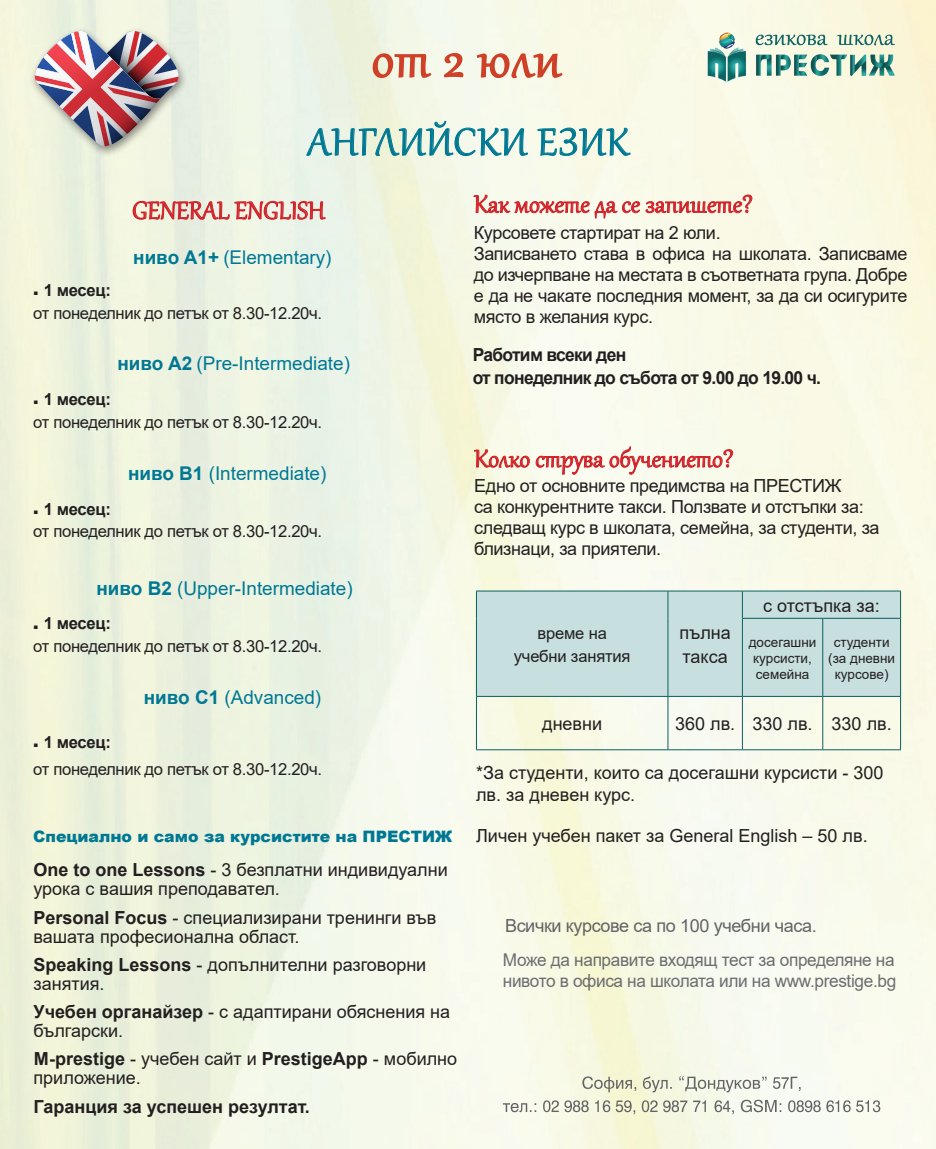
<style>
.page{position:relative;width:936px;height:1149px;background:#fff}
.page>*{position:absolute;margin:0;border:0;box-sizing:border-box;transform-origin:0 0}
.t1{font:63px "Gabriola";color:#ce4028}
.t2{font:46.5px "Gabriola";letter-spacing:.03em;color:#007893}
.t3{font:30.3px "Gabriola";color:#d1232a}
.t4{font:30px "Gabriola";color:#d1232a}
.t5{font:18.9px "Arial";color:#007893}
.t6{font:18px/18.8px "Arial";color:#231f20}
.t7{font:18px/21px "Arial";letter-spacing:-.02em;color:#231f20}
.t8{font:700 18px/22.8px "Arial";letter-spacing:-.04em;color:#231f20}
.t9{font:18px "Arial";letter-spacing:-.02em;color:#636366}
.t10{font:700 18px "Arial";color:#231f20}
.t11{font:17.55px/20.5px "Arial";letter-spacing:-.02em;color:#6c6d70}
.t12{font:16.65px/22.6px "Arial";letter-spacing:-.02em;color:#231f20}
.t13{font:16.5px/23.5px "Arial";letter-spacing:-.01em;color:#231f20;text-align:center}
.t14{font:900 15.75px "Arial";color:#007893}
.t15{font:13.5px/16.2px "Arial";color:#231f20;text-align:center}
.s1{font-weight:700}
.s2{font-weight:900;font-size:16.95px}
</style>
<div class="page">
<img style="left:0;top:0;width:935px;height:1148px">
<svg style="left:132px;top:200px;width:194px;height:20px;background:#e3b3aa"></svg>
<svg style="left:503px;top:1099px;width:377px;height:14px"></svg>
<svg style="left:582px;top:1075px;width:218px;height:16px"></svg>
<svg style="left:473px;top:446px;width:260px;height:29px"></svg>
<svg style="left:473px;top:194px;width:279px;height:25px;background:#efccc0"></svg>
<div style="left:477px;top:591px;width:423px;height:105px;background:#c7dfdf"></div>
<hr style="left:476px;top:590px;width:192px;height:1px;background:#0b5e60">
<svg style="left:476px;top:591px;width:1px;height:27px"></svg>
<hr style="left:668px;top:590px;width:74px;height:1px;background:#0b5e60">
<svg style="left:667px;top:591px;width:1px;height:27px"></svg>
<hr style="left:476px;top:618px;width:1px;height:78px;background:#0b5e60">
<hr style="left:667px;top:618px;width:1px;height:78px;background:#0b5e60">
<hr style="left:742px;top:590px;width:80px;height:1px;background:#0b5e60">
<svg style="left:742px;top:591px;width:1px;height:26px"></svg>
<hr style="left:822px;top:590px;width:78px;height:1px;background:#0b5e60">
<svg style="left:900px;top:591px;width:1px;height:26px"></svg>
<hr style="left:742px;top:617px;width:80px;height:1px;background:#0b5e60">
<hr style="left:742px;top:618px;width:1px;height:78px;background:#0b5e60">
<hr style="left:822px;top:617px;width:78px;height:1px;background:#0b5e60">
<hr style="left:822px;top:618px;width:1px;height:78px;background:#0b5e60">
<hr style="left:900px;top:618px;width:1px;height:78px;background:#0b5e60">
<hr style="left:476px;top:696px;width:192px;height:1px;background:#0b5e60">
<hr style="left:476px;top:696px;width:1px;height:53px;background:#0b5e60">
<hr style="left:668px;top:696px;width:74px;height:1px;background:#0b5e60">
<hr style="left:667px;top:696px;width:1px;height:53px;background:#0b5e60">
<hr style="left:742px;top:696px;width:80px;height:1px;background:#0b5e60">
<hr style="left:742px;top:696px;width:1px;height:53px;background:#0b5e60">
<hr style="left:822px;top:696px;width:78px;height:1px;background:#0b5e60">
<hr style="left:822px;top:696px;width:1px;height:53px;background:#0b5e60">
<hr style="left:900px;top:696px;width:1px;height:53px;background:#0b5e60">
<hr style="left:476px;top:749px;width:192px;height:1px;background:#0b5e60">
<hr style="left:668px;top:749px;width:74px;height:1px;background:#0b5e60">
<hr style="left:742px;top:749px;width:80px;height:1px;background:#0b5e60">
<hr style="left:822px;top:749px;width:78px;height:1px;background:#0b5e60">
<img style="left:696px;top:18px;width:210px;height:71px">
<div style="left:28px;top:27px;width:160px;height:131px;background:#231f20;opacity:.5"></div>
<svg style="left:35px;top:31px;width:144px;height:115px;background:#ba9da2"></svg>
<svg style="left:372px;top:52px;width:60px;height:27px;background:#e7c1ae"></svg>
<svg style="left:443px;top:52px;width:21px;height:26px"></svg>
<svg style="left:476px;top:52px;width:87px;height:27px;background:#ebc4b2"></svg>
<svg style="left:306px;top:120px;width:222px;height:36px;background:#c9e1d7"></svg>
<svg style="left:537px;top:127px;width:94px;height:29px;background:#c2ddd4"></svg>
<h1 class="t1" style="left:371px;top:18px;width:191px">от 2 юли</h1>
<h2 class="t2" style="left:307px;top:111px;width:322px">АНГЛИЙСКИ ЕЗИК</h2>
<h3 class="t3" style="left:132px;top:190px;width:194px">GENERAL ENGLISH</h3>
<p class="t5" style="left:133px;top:244px;width:200px"><span class="s1">ниво A1+</span> (Elementary)</p>
<p class="t12" style="left:33px;top:278px;width:290px"><span class="s2">.</span> <span class="s1">1 месец:<br></span>от понеделник до петък от 8.30-12.20ч.</p>
<p class="t5" style="left:117px;top:350px;width:234px"><span class="s1">ниво A2</span> (Pre-Intermediate)</p>
<p class="t12" style="left:33px;top:388px;width:290px"><span class="s2">.</span> <span class="s1">1 месец:<br></span>от понеделник до петък от 8.30-12.20ч.</p>
<p class="t5" style="left:128px;top:460px;width:200px"><span class="s1">ниво B1</span> (Intermediate)</p>
<p class="t12" style="left:33px;top:497px;width:290px"><span class="s2">.</span> <span class="s1">1 месец:<br></span>от понеделник до петък от 8.30-12.20ч.</p>
<p class="t5" style="left:96px;top:574px;width:258px"><span class="s1">ниво B2</span> (Upper-Intermediate)</p>
<p class="t12" style="left:33px;top:612px;width:290px"><span class="s2">.</span> <span class="s1">1 месец:<br></span>от понеделник до петък от 8.30-12.20ч.</p>
<p class="t5" style="left:144px;top:684px;width:179px"><span class="s1">ниво C1</span> (Advanced)</p>
<p class="t12" style="left:33px;top:728px;width:290px;line-height:27px"><span class="s2">.</span> <span class="s1">1 месец:<br></span>от понеделник до петък от 8.30-12.20ч.</p>
<p class="t14" style="left:33px;top:824px;width:420px">Специално и само за курсистите на ПРЕСТИЖ</p>
<p class="t6" style="left:33px;top:859px;width:416px"><span class="s1">One to one Lessons</span> - 3 безплатни индивидуални урока с вашия преподавател.</p>
<p class="t6" style="left:33px;top:907px;width:404px"><span class="s1">Personal Focus</span> - специализирани тренинги във вашата професионална област.</p>
<p class="t6" style="left:33px;top:955px;width:394px"><span class="s1">Speaking Lessons</span> - допълнителни разговорни занятия.</p>
<p class="t6" style="left:33px;top:1002px;width:418px"><span class="s1">Учебен органайзер</span> - с адаптирани обяснения на български.</p>
<p class="t6" style="left:33px;top:1049px;width:425px"><span class="s1">M-prestige</span> - учебен сайт и <span class="s1">PrestigeApp</span> - мобилно приложение.</p>
<p class="t10" style="left:33px;top:1093px;width:278px">Гаранция за успешен резултат.</p>
<h3 class="t4" style="left:474px;top:184px;width:280px">Как можете да се запишете?</h3>
<p class="t7" style="left:474px;top:222px;width:435px">Курсовете стартират на 2 юли.<br>Записването става в офиса на школата. Записваме до изчерпване на местата в съответната група. Добре е да не чакате последния момент, за да си осигурите място в желания курс.</p>
<p class="t8" style="left:472px;top:343px;width:350px">Работим всеки ден<br>от понеделник до събота от 9.00 до 19.00 ч.</p>
<h3 class="t4" style="left:474px;top:439px;width:261px">Колко струва обучението?</h3>
<p class="t7" style="left:474px;top:474px;width:407px">Едно от основните предимства на ПРЕСТИЖ<br>са конкурентните такси. Ползвате и отстъпки за: следващ курс в школата, семейна, за студенти, за близнаци, за приятели.</p>
<p class="t13" style="left:514px;top:620px;width:118px">време на учебни занятия</p>
<p class="t6" style="left:679px;top:620px;width:53px;line-height:23.5px">пълна такса</p>
<p class="t6" style="left:763px;top:596px;width:118px">с отстъпка за:</p>
<p class="t15" style="left:748px;top:633px;width:69px">досегашни курсисти, семейна</p>
<p class="t15" style="left:828px;top:633px;width:68px">студенти (за дневни курсове)</p>
<p class="t7" style="left:542px;top:713px;width:61px">дневни</p>
<p class="t6" style="left:675px;top:714px;width:218px">360 лв. 330 лв. 330 лв.</p>
<p class="t6" style="left:476px;top:761px;width:409px;line-height:22.5px">*За студенти, които са досегашни курсисти - 300 лв. за дневен курс.</p>
<p class="t6" style="left:476px;top:826px;width:393px">Личен учебен пакет за General English – 50 лв.</p>
<p class="t9" style="left:505px;top:913px;width:313px">Всички курсове са по 100 учебни часа.</p>
<p class="t11" style="left:503px;top:949px;width:395px">Може да направите входящ тест за определяне на нивото в офиса на школата или на www.prestige.bg</p>
</div>
